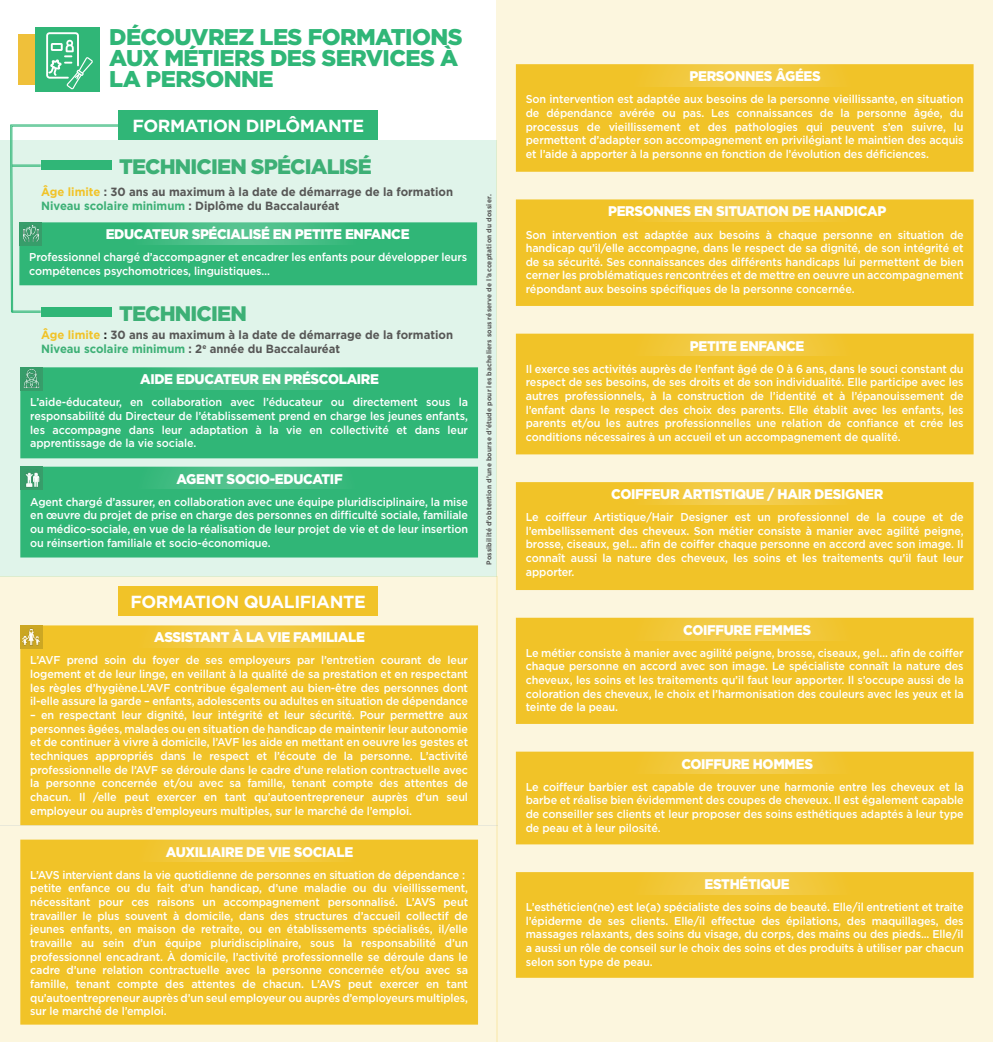
<style>
.page{position:relative;width:993px;height:1042px;background:#fff}
.page>*{position:absolute;margin:0;border:0;box-sizing:border-box;transform-origin:0 0}
.t1{font:900 22.75px/21px "Gotham";letter-spacing:-.025em;color:#30b677}
.t2{font:900 21px "Gotham";letter-spacing:-.04em;color:#3db076}
.t3{font:700 17.5px "Gotham";letter-spacing:-.025em;color:#fff}
.t4{font:900 14px "Gotham";letter-spacing:-.025em;color:#fff;scale:.95 1}
.t5{font:700 11.9px/14.3px "Gotham";color:#575756;scale:.95 1}
.t6{font:500 11.38px/13.7px "Gotham";letter-spacing:-.01em;color:#fff;text-align:justify;scale:.95 1}
.t7{font:700 7px "Gotham";letter-spacing:.03em;color:#575756;scale:.95 1}
.s1{color:#f1c328}
.s2{color:#3db076}
.s3{color:#231f20}
</style>
<div class="page">
<div style="left:0;top:576px;width:496px;height:466px;background:#fcf6de"></div>
<div style="left:496px;top:0;width:496px;height:1042px;background:#fcf6de"></div>
<div style="left:0;top:140px;width:496px;height:436px;background:#e0f4ea"></div>
<div style="left:19px;top:34px;width:72px;height:50px;background:#efc03a"></div>
<div style="left:35px;top:27px;width:64px;height:64px;background:#30b677"></div>
<svg style="left:46px;top:32px;width:47px;height:58px"></svg>
<div style="left:41px;top:307px;width:71px;height:9px;background:#30b677"></div>
<div style="left:118px;top:111px;width:260px;height:29px;background:#30b677"></div>
<div style="left:118px;top:586px;width:260px;height:29px;background:#f1c328"></div>
<div style="left:20px;top:467px;width:458px;height:90px;background:#30b677"></div>
<svg style="left:132px;top:467px;width:325px;height:22px;background:#3eba80"></svg>
<div style="left:20px;top:467px;width:23px;height:23px;background:#379d6a"></div>
<img style="left:25px;top:472px;width:15px;height:15px">
<div style="left:20px;top:839px;width:458px;height:185px;background:#f1c328"></div>
<svg style="left:132px;top:839px;width:325px;height:23px;background:#f1c83b"></svg>
<div style="left:515px;top:64px;width:458px;height:108px;background:#f1c328"></div>
<svg style="left:628px;top:64px;width:324px;height:23px;background:#f1c738"></svg>
<div style="left:515px;top:199px;width:458px;height:107px;background:#f1c328"></div>
<svg style="left:628px;top:199px;width:324px;height:23px;background:#f1c73a"></svg>
<div style="left:515px;top:334px;width:458px;height:120px;background:#f1c328"></div>
<svg style="left:628px;top:334px;width:324px;height:22px;background:#f1c637"></svg>
<div style="left:515px;top:482px;width:458px;height:108px;background:#f1c328"></div>
<svg style="left:628px;top:482px;width:324px;height:23px;background:#f1c737"></svg>
<div style="left:515px;top:618px;width:458px;height:106px;background:#f1c328"></div>
<svg style="left:628px;top:618px;width:324px;height:22px;background:#f1c637"></svg>
<div style="left:515px;top:751px;width:458px;height:93px;background:#f1c328"></div>
<svg style="left:628px;top:751px;width:324px;height:23px;background:#f1c83b"></svg>
<div style="left:515px;top:872px;width:458px;height:106px;background:#f1c328"></div>
<svg style="left:628px;top:872px;width:324px;height:22px;background:#f1c737"></svg>
<div style="left:20px;top:625px;width:458px;height:200px;background:#f1c328"></div>
<svg style="left:132px;top:625px;width:325px;height:23px;background:#f1c73a"></svg>
<div style="left:20px;top:625px;width:23px;height:23px;background:#cca723"></div>
<img style="left:23px;top:628px;width:17px;height:17px">
<svg style="left:10px;top:124px;width:467px;height:189px"></svg>
<div style="left:20px;top:367px;width:458px;height:91px;background:#30b677"></div>
<svg style="left:132px;top:367px;width:325px;height:23px;background:#40bb81"></svg>
<svg style="left:20px;top:367px;width:23px;height:23px"></svg>
<img style="left:23px;top:370px;width:18px;height:17px">
<h1 class="t1" style="left:109px;top:26px;width:355px">DÉCOUVREZ LES FORMATIONS<br>AUX MÉTIERS DES SERVICES À<br>LA PERSONNE</h1>
<h3 class="t3" style="left:132px;top:115px;width:233px">FORMATION DIPLÔMANTE</h3>
<h2 class="t2" style="left:119px;top:152px;width:254px">TECHNICIEN SPÉCIALISÉ</h2>
<p class="t5" style="left:41px;top:184px;width:435px"><span class="s1">Âge limite</span> : 30 ans au maximum à la date de démarrage de la formation<br><span class="s2">Niveau scolaire minimum</span> : Diplôme du Baccalauréat</p>
<p class="t4" style="left:106px;top:225px;width:321px">EDUCATEUR SPÉCIALISÉ EN PETITE ENFANCE</p>
<p class="t6" style="left:29px;top:250px;width:462px">Professionnel chargé d’accompagner et encadrer les enfants pour développer leurs compétences psychomotrices, linguistiques…</p>
<h2 class="t2" style="left:119px;top:299px;width:129px">TECHNICIEN</h2>
<p class="t5" style="left:41px;top:328px;width:435px"><span class="s1">Âge limite</span> <span class="s3">:</span> 30 ans au maximum à la date de démarrage de la formation<br><span class="s2">Niveau scolaire minimum</span> : 2<sup>e</sup> année du Baccalauréat</p>
<p class="t4" style="left:140px;top:370px;width:253px">AIDE EDUCATEUR EN PRÉSCOLAIRE</p>
<p class="t6" style="left:30px;top:395px;width:462px">L’aide-éducateur, en collaboration avec l’éducateur ou directement sous la responsabilité du Directeur de l’établissement prend en charge les jeunes enfants, les accompagne dans leur adaptation à la vie en collectivité et dans leur apprentissage de la vie sociale.</p>
<p class="t4" style="left:176px;top:469px;width:176px">AGENT SOCIO-EDUCATIF</p>
<p class="t6" style="left:30px;top:495px;width:462px">Agent chargé d’assurer, en collaboration avec une équipe pluridisciplinaire, la mise en œuvre du projet de prise en charge des personnes en difficulté sociale, familiale ou médico-sociale, en vue de la réalisation de leur projet de vie et de leur insertion ou réinsertion familiale et socio-économique.</p>
<h3 class="t3" style="left:130px;top:590px;width:237px">FORMATION QUALIFIANTE</h3>
<p class="t4" style="left:154px;top:628px;width:223px">ASSISTANT À LA VIE FAMILIALE</p>
<p class="t6" style="left:30px;top:653px;width:462px">L’AVF prend soin du foyer de ses employeurs par l’entretien courant de leur logement et de leur linge, en veillant à la qualité de sa prestation et en respectant les règles d’hygiène.L’AVF contribue également au bien-être des personnes dont il-elle assure la garde – enfants, adolescents ou adultes en situation de dépendance</p>
<p class="t6" style="left:30px;top:708px;width:462px">– en respectant leur dignité, leur intégrité et leur sécurité. Pour permettre aux personnes âgées, malades ou en situation de handicap de maintenir leur autonomie et de continuer à vivre à domicile, l’AVF les aide en mettant en oeuvre les gestes et techniques appropriés dans le respect et l’écoute de la personne. L’activité professionnelle de l’AVF se déroule dans le cadre d’une relation contractuelle avec la personne concernée et/ou avec sa famille, tenant compte des attentes de chacun. Il /elle peut exercer en tant qu’autoentrepreneur auprès d’un seul employeur ou auprès d’employeurs multiples, sur le marché de l’emploi.</p>
<p class="t4" style="left:166px;top:842px;width:198px">AUXILIAIRE DE VIE SOCIALE</p>
<p class="t6" style="left:30px;top:867px;width:462px;text-align:left">L’AVS intervient dans la vie quotidienne de personnes en situation de dépendance : petite enfance ou du fait d’un handicap, d’une maladie ou du vieillissement, nécessitant pour ces raisons un accompagnement personnalisé. L’AVS peut travailler le plus souvent à domicile, dans des structures d’accueil collectif de jeunes enfants, en maison de retraite, ou en établissements spécialisés, il/elle travaille au sein d’un équipe pluridisciplinaire, sous la responsabilité d’un professionnel encadrant. À domicile, l’activité professionnelle se déroule dans le cadre d’une relation contractuelle avec la personne concernée et/ou avec sa famille, tenant compte des attentes de chacun. L’AVS peut exercer en tant qu’autoentrepreneur auprès d’un seul employeur ou auprès d’employeurs multiples, sur le marché de l’emploi.</p>
<p class="t7" style="left:484px;top:565px;width:391px;rotate:-90deg">Possibilité d’obtention d’une bourse d’étude pour les bacheliers sous réserve de l’acceptation du dossier.</p>
<p class="t4" style="left:689px;top:66px;width:140px">PERSONNES ÂGÉES</p>
<p class="t6" style="left:525px;top:92px;width:462px">Son intervention est adaptée aux besoins de la personne vieillissante, en situation de dépendance avérée ou pas. Les connaissances de la personne âgée, du processus de vieillissement et des pathologies qui peuvent s’en suivre, lu permettent d’adapter son accompagnement en privilégiant le maintien des acquis et l’aide à apporter à la personne en fonction de l’évolution des déficiences.</p>
<p class="t4" style="left:608px;top:202px;width:294px">PERSONNES EN SITUATION DE HANDICAP</p>
<p class="t6" style="left:525px;top:227px;width:462px">Son intervention est adaptée aux besoins à chaque personne en situation de handicap qu’il/elle accompagne, dans le respect de sa dignité, de son intégrité et de sa sécurité. Ses connaissances des différents handicaps lui permettent de bien cerner les problématiques rencontrées et de mettre en oeuvre un accompagnement répondant aux besoins spécifiques de la personne concernée.</p>
<p class="t4" style="left:689px;top:336px;width:122px">PETITE ENFANCE</p>
<p class="t6" style="left:525px;top:362px;width:462px">Il exerce ses activités auprès de l’enfant âgé de 0 à 6 ans, dans le souci constant du respect de ses besoins, de ses droits et de son individualité. Elle participe avec les autres professionnels, à la construction de l’identité et à l’épanouissement de l’enfant dans le respect des choix des parents. Elle établit avec les enfants, les parents et/ou les autres professionnelles une relation de confiance et crée les conditions nécessaires à un accueil et un accompagnement de qualité.</p>
<p class="t4" style="left:611px;top:484px;width:288px">COIFFEUR ARTISTIQUE / HAIR DESIGNER</p>
<p class="t6" style="left:525px;top:510px;width:462px">Le coiffeur Artistique/Hair Designer est un professionnel de la coupe et de l’embellissement des cheveux. Son métier consiste à manier avec agilité peigne, brosse, ciseaux, gel… afin de coiffer chaque personne en accord avec son image. Il connaît aussi la nature des cheveux, les soins et les traitements qu’il faut leur apporter.</p>
<p class="t4" style="left:683px;top:620px;width:136px">COIFFURE FEMMES</p>
<p class="t6" style="left:525px;top:646px;width:462px">Le métier consiste à manier avec agilité peigne, brosse, ciseaux, gel… afin de coiffer chaque personne en accord avec son image. Le spécialiste connaît la nature des cheveux, les soins et les traitements qu’il faut leur apporter. Il s’occupe aussi de la coloration des cheveux, le choix et l’harmonisation des couleurs avec les yeux et la teinte de la peau.</p>
<p class="t4" style="left:681px;top:754px;width:140px">COIFFURE HOMMES</p>
<p class="t6" style="left:525px;top:780px;width:462px">Le coiffeur barbier est capable de trouver une harmonie entre les cheveux et la barbe et réalise bien évidemment des coupes de cheveux. Il est également capable de conseiller ses clients et leur proposer des soins esthétiques adaptés à leur type de peau et à leur pilosité.</p>
<p class="t4" style="left:704px;top:874px;width:91px">ESTHÉTIQUE</p>
<p class="t6" style="left:525px;top:900px;width:462px">L’esthéticien(ne) est le(a) spécialiste des soins de beauté. Elle/il entretient et traite l’épiderme de ses clients. Elle/il effectue des épilations, des maquillages, des massages relaxants, des soins du visage, du corps, des mains ou des pieds... Elle/il a aussi un rôle de conseil sur le choix des soins et des produits à utiliser par chacun selon son type de peau.</p>
</div>
